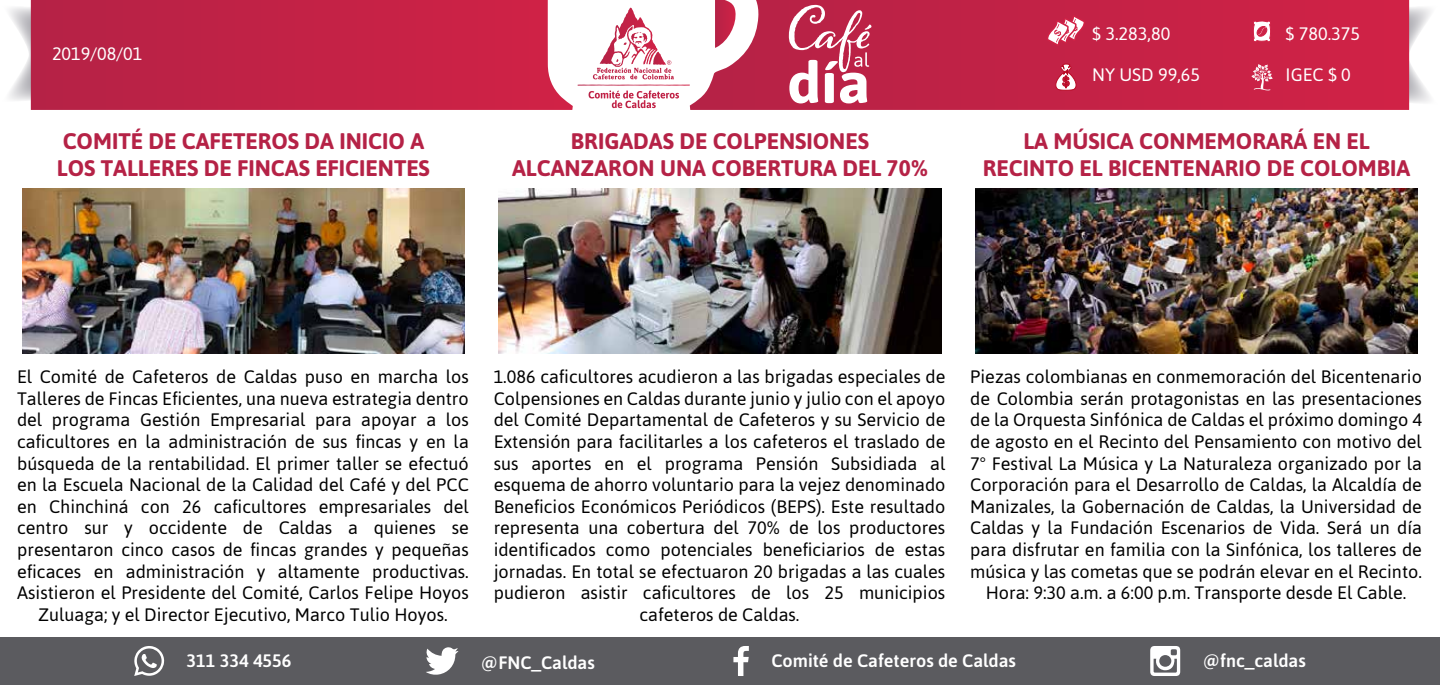
<style>
.page{position:relative;width:1440px;height:685px;background:#fff}
.page>*{position:absolute;margin:0;border:0;box-sizing:border-box;transform-origin:0 0}
.t1{font:700 22.5px/27px "Asap";color:#b52246;text-align:center}
.t2{font:18px/21.6px "Asap";color:#000;text-align:center}
.t3{font:500 18px "Asap";color:#fff}
.t4{font:18px "Asap";color:#fff}
</style>
<div class="page">
<svg style="left:9px;top:4px;width:22px;height:99px"></svg>
<svg style="left:1409px;top:4px;width:22px;height:101px"></svg>
<svg style="left:31px;top:0;width:542px;height:110px;background:#c42a4d"></svg>
<svg style="left:690px;top:0;width:719px;height:110px;background:#c82f51"></svg>
<svg style="left:577px;top:8px;width:113px;height:100px"></svg>
<div style="left:0;top:636px;width:1440px;height:48px;background:#5b5b5f"></div>
<svg style="left:426px;top:647px;width:32px;height:27px"></svg>
<svg style="left:733px;top:646px;width:16px;height:29px"></svg>
<svg style="left:1150px;top:646px;width:30px;height:29px"></svg>
<svg style="left:134px;top:646px;width:30px;height:29px"></svg>
<svg style="left:789px;top:5px;width:82px;height:98px"></svg>
<img style="left:499px;top:188px;width:442px;height:165px">
<img style="left:975px;top:188px;width:443px;height:165px">
<img style="left:22px;top:188px;width:443px;height:165px">
<svg style="left:1253px;top:20px;width:18px;height:22px"></svg>
<svg style="left:1055px;top:64px;width:21px;height:28px"></svg>
<svg style="left:1047px;top:15px;width:38px;height:31px"></svg>
<svg style="left:1251px;top:64px;width:22px;height:26px"></svg>
<p class="t4" style="left:52px;top:42px;width:92px">2019/08/01</p>
<p class="t1" style="left:57px;top:126px;width:374px;text-align:left">COMITÉ DE CAFETEROS DA INICIO A<br>LOS TALLERES DE FINCAS EFICIENTES</p>
<p class="t4" style="left:1092px;top:22px;width:80px">$ 3.283,80</p>
<p class="t4" style="left:1092px;top:62px;width:110px">NY USD 99,65</p>
<p class="t4" style="left:1286px;top:22px;width:76px">$ 780.375</p>
<p class="t4" style="left:1286px;top:62px;width:67px">IGEC $ 0</p>
<p class="t1" style="left:512px;top:126px;width:417px">BRIGADAS DE COLPENSIONES<br>ALCANZARON UNA COBERTURA DEL 70%</p>
<p class="t1" style="left:983px;top:126px;width:429px">LA MÚSICA CONMEMORARÁ EN EL<br>RECINTO EL BICENTENARIO DE COLOMBIA</p>
<p class="t2" style="left:17px;top:365px;width:453px">El Comité de Cafeteros de Caldas puso en marcha los Talleres de Fincas Eficientes, una nueva estrategia dentro del programa Gestión Empresarial para apoyar a los caficultores en la administración de sus fincas y en la búsqueda de la rentabilidad. El primer taller se efectuó en la Escuela Nacional de la Calidad del Café y del PCC en Chinchiná con 26 caficultores empresariales del centro sur y occidente de Caldas a quienes se presentaron cinco casos de fincas grandes y pequeñas eficaces en administración y altamente productivas.<br>Asistieron el Presidente del Comité, Carlos Felipe Hoyos Zuluaga; y el Director Ejecutivo, Marco Tulio Hoyos.</p>
<p class="t2" style="left:494px;top:365px;width:453px">1.086 caficultores acudieron a las brigadas especiales de Colpensiones en Caldas durante junio y julio con el apoyo del Comité Departamental de Cafeteros y su Servicio de Extensión para facilitarles a los cafeteros el traslado de sus aportes en el programa Pensión Subsidiada al esquema de ahorro voluntario para la vejez denominado Beneficios Económicos Periódicos (BEPS). Este resultado representa una cobertura del 70% de los productores identificados como potenciales beneficiarios de estas jornadas. En total se efectuaron 20 brigadas a las cuales pudieron asistir caficultores de los 25 municipios cafeteros de Caldas.</p>
<p class="t2" style="left:970px;top:365px;width:453px">Piezas colombianas en conmemoración del Bicentenario de Colombia serán protagonistas en las presentaciones de la Orquesta Sinfónica de Caldas el próximo domingo 4 de agosto en el Recinto del Pensamiento con motivo del 7° Festival La Música y La Naturaleza organizado por la Corporación para el Desarrollo de Caldas, la Alcaldía de Manizales, la Gobernación de Caldas, la Universidad de Caldas y la Fundación Escenarios de Vida. Será un día para disfrutar en familia con la Sinfónica, los talleres de música y las cometas que se podrán elevar en el Recinto.<br>Hora: 9:30 a.m. a 6:00 p.m. Transporte desde El Cable.</p>
<p class="t3" style="left:187px;top:648px;width:106px">311 334 4556</p>
<p class="t3" style="left:481px;top:650px;width:115px">@FNC_Caldas</p>
<p class="t3" style="left:771px;top:648px;width:246px">Comité de Cafeteros de Caldas</p>
<p class="t3" style="left:1203px;top:647px;width:105px">@fnc_caldas</p>
</div>
